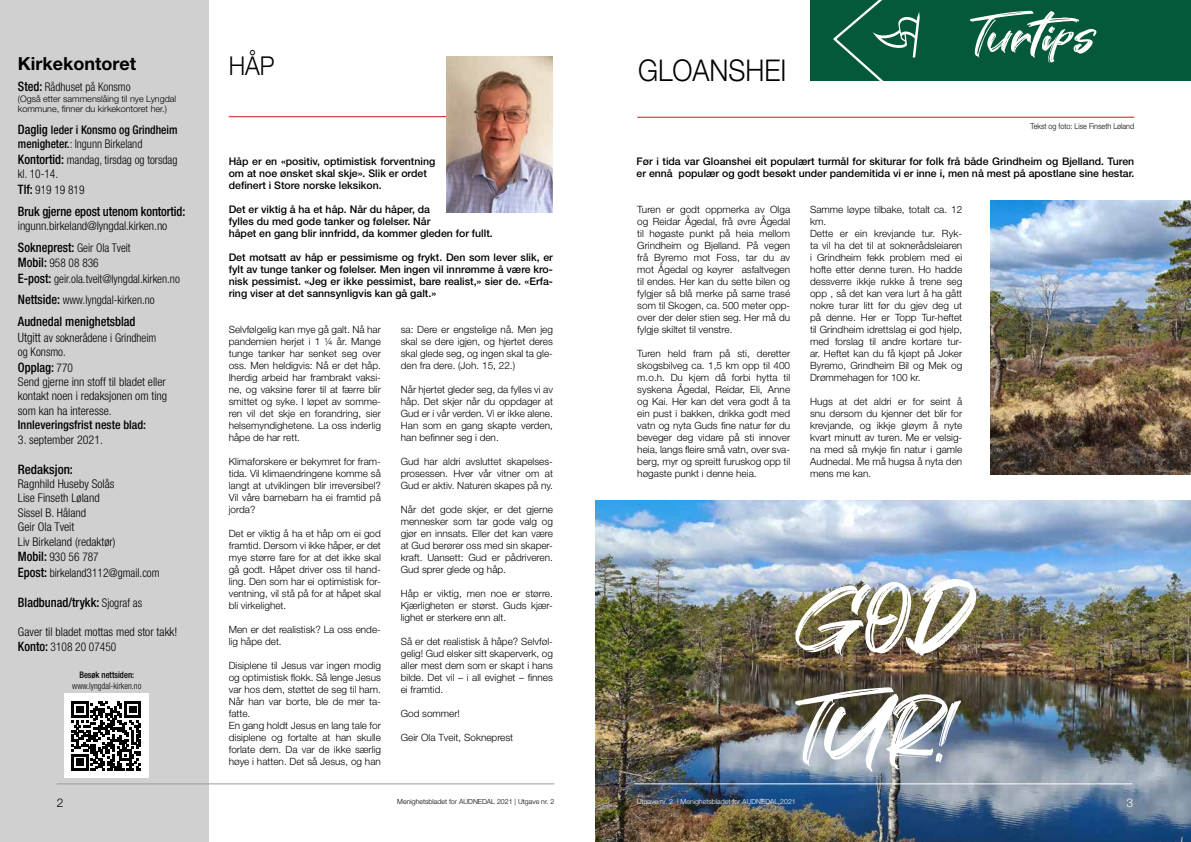
<style>
.page{position:relative;width:1191px;height:842px;background:#fff}
.page>*{position:absolute;margin:0;border:0;box-sizing:border-box;transform-origin:0 0}
.t1{font:93.6px/112.3px "Great Sejagad";color:#fff}
.t2{font:55.5px "Great Sejagad";color:#fff;scale:1.09 1}
.t3{font:300 30px "Helvetica Neue LT Pro";color:#000;scale:.9 1}
.t4{font:300 26px "Helvetica Neue LT Pro";color:#000;scale:.9 1}
.t5{font:700 18px "Helvetica Neue LT Pro";color:#000}
.t6{font:500 condensed 13px "Helvetica Neue LT Pro";color:#000;scale:.95 1}
.t7{font:500 condensed 13px "Helvetica Neue LT Pro";color:#000}
.t8{font:300 condensed 12px/14.4px "Helvetica Neue LT Pro";color:#000}
.t9{font:300 condensed 12px/14.4px "Helvetica Neue LT Pro";color:#000;scale:.95 1}
.t10{font:500 condensed 12px/14.4px "Helvetica Neue LT Pro";color:#000;scale:.95 1}
.t11{font:500 condensed 12px "Helvetica Neue LT Pro";color:#000}
.t12{font:300 12px "Helvetica Neue LT Pro";color:#000}
.t13{font:300 12px "Helvetica Neue LT Pro";color:#fff}
.t14{font:500 10.5px/12px "Helvetica Neue LT Pro";color:#000}
.t15{font:300 10px/12px "Helvetica Neue LT Pro";color:#000;text-align:justify}
.t16{font:300 9px/10.8px "Helvetica Neue LT Pro";color:#000}
.t17{font:300 condensed 9px "Helvetica Neue LT Pro";color:#000;scale:.95 1}
.t18{font:500 condensed 9px "Helvetica Neue LT Pro";color:#000;scale:.95 1}
.t19{font:300 8px "Helvetica Neue LT Pro";color:#000;scale:.9 1}
.t20{font:300 7px "Helvetica Neue LT Pro";color:#000}
.t21{font:300 7px "Helvetica Neue LT Pro";color:#fff}
.s1{font-weight:500;font-size:13px}
.s2{font-size:13px}
.s3{font-weight:300}
.s4{font-weight:300;font-size:12px}
</style>
<div class="page">
<hr style="left:229px;top:116px;width:316px;height:1px;background:#cd1719">
<img style="left:446px;top:57px;width:107px;height:156px">
<div style="left:0;top:0;width:209px;height:842px;background:#d0d0d0"></div>
<hr style="left:637px;top:117px;width:497px;height:1px;background:#cd1719">
<div style="left:810px;top:0;width:381px;height:81px;background:#035938"></div>
<img style="left:595px;top:501px;width:596px;height:341px">
<img style="left:990px;top:201px;width:201px;height:273px">
<hr style="left:634px;top:783px;width:498px;height:1px;background:#fff">
<hr style="left:57px;top:783px;width:497px;height:1px;background:#9d9d9c">
<div style="left:64px;top:694px;width:85px;height:84px;background:#fff"></div>
<svg style="left:71px;top:701px;width:70px;height:70px"></svg>
<svg style="left:833px;top:0;width:51px;height:81px"></svg>
<h3 class="t5" style="left:18px;top:52px;width:120px">Kirkekontoret</h3>
<h3 class="t4" style="left:229px;top:50px;width:53px">HÅP</h3>
<p class="t9" style="left:18px;top:79px;width:120px"><span class="s1">Sted:</span> Rådhuset på Konsmo</p>
<p class="t16" style="left:18px;top:93px;width:160px">(Også etter sammenslåing til nye Lyngdal kommune, finner du kirkekontoret her.)</p>
<p class="t10" style="left:18px;top:122px;width:169px"><span class="s2">Daglig</span> leder i Konsmo og Grindheim menigheter.<span class="s3">: Ingunn Birkeland</span></p>
<p class="t9" style="left:18px;top:152px;width:170px"><span class="s1">Kontortid:</span> mandag, tirsdag og torsdag kl. 10-14.</p>
<p class="t9" style="left:18px;top:182px;width:72px"><span class="s1">Tlf:</span> 919 19 819</p>
<h3 class="t6" style="left:18px;top:203px;width:178px">Bruk gjerne epost utenom kontortid:</h3>
<p class="t8" style="left:18px;top:215px;width:151px;line-height:21.6px">ingunn.birkeland@lyngdal.kirken.no<br><span class="s1">Sokneprest:</span> Geir Ola Tveit</p>
<p class="t9" style="left:18px;top:255px;width:172px;line-height:15.6px"><span class="s1">Mobil:</span> 958 08 836<br><span class="s1">E-post:</span> geir.ola.tveit@lyngdal.kirken.no</p>
<p class="t9" style="left:18px;top:293px;width:145px"><span class="s1">Nettside:</span> www.lyngdal-kirken.no</p>
<h3 class="t6" style="left:18px;top:314px;width:125px">Audnedal menighetsblad</h3>
<p class="t9" style="left:18px;top:330px;width:147px"><span class="s2">Utgitt</span> av soknerådene i Grindheim og Konsmo.</p>
<h3 class="t6" style="left:18px;top:359px;width:59px">Opplag: <span class="s4">770</span></h3>
<p class="t8" style="left:18px;top:374px;width:151px;text-align:justify">Send gjerne inn stoff til bladet eller kontakt noen i redaksjonen om ting som kan ha interesse.</p>
<p class="t11" style="left:18px;top:418px;width:130px">Innleveringsfrist neste blad:</p>
<p class="t8" style="left:18px;top:432px;width:86px">3. september 2021.</p>
<h3 class="t7" style="left:18px;top:461px;width:57px">Redaksjon:</h3>
<p class="t8" style="left:18px;top:476px;width:99px">Ragnhild Huseby Solås<br>Lise Finseth Løland<br>Sissel B. Håland<br>Geir Ola Tveit<br>Liv Birkeland (redaktør)</p>
<p class="t9" style="left:18px;top:549px;width:151px;line-height:15.6px"><span class="s1">Mobil:</span> 930 56 787<br><span class="s1">Epost:</span> birkeland3112@gmail.com</p>
<h3 class="t6" style="left:18px;top:594px;width:132px">Bladbunad/trykk: <span class="s4">Sjograf as</span></h3>
<p class="t8" style="left:18px;top:623px;width:161px;line-height:15.6px">Gaver til bladet mottas med stor takk!<br><span class="s1">Konto:</span> 3108 20 07450</p>
<p class="t18" style="left:79px;top:669px;width:59px">Besøk nettsiden:</p>
<p class="t17" style="left:72px;top:680px;width:74px">www.lyngdal-kirken.no</p>
<p class="t14" style="left:229px;top:155px;width:208px">Håp er en «positiv, optimistisk forventning om at noe ønsket skal skje». Slik er ordet definert i Store norske leksikon.</p>
<p class="t14" style="left:229px;top:203px;width:265px">Det er viktig å ha et håp. Når du håper, da<br>fylles du med gode tanker og følelser. Når<br>håpet en gang blir innfridd, da kommer gleden for fullt.</p>
<p class="t14" style="left:229px;top:251px;width:326px;text-align:justify">Det motsatt av håp er pessimisme og frykt. Den som lever slik, er fylt av tunge tanker og følelser. Men ingen vil innrømme å være kro&shy;nisk pessimist. «Jeg er ikke pessimist, bare realist,» sier de. «Erfa&shy;ring viser at det sannsynligvis kan gå galt.»</p>
<p class="t15" style="left:229px;top:323px;width:154px">Selvfølgelig kan mye gå galt. Nå har pandemien herjet i 1 ¼ år. Mange tunge tanker har senket seg over oss. Men heldigvis: Nå er det håp.<br>Iherdig arbeid har frambrakt vaksi&shy;ne, og vaksine fører til at færre blir smittet og syke. I løpet av somme&shy;ren vil det skje en forandring, sier helsemyndighetene. La oss inderlig håpe de har rett.</p>
<p class="t15" style="left:229px;top:455px;width:154px">Klimaforskere er bekymret for fram&shy;tida. Vil klimaendringene komme så langt at utviklingen blir irreversibel?<br>Vil våre barnebarn ha ei framtid på jorda?</p>
<p class="t15" style="left:229px;top:527px;width:154px">Det er viktig å ha et håp om ei god framtid. Dersom vi ikke håper, er det mye større fare for at det ikke skal gå godt. Håpet driver oss til hand&shy;ling. Den som har ei optimistisk for&shy;ventning, vil stå på for at håpet skal bli virkelighet.</p>
<p class="t15" style="left:229px;top:623px;width:154px">Men er det realistisk? La oss ende&shy;lig håpe det.</p>
<p class="t15" style="left:229px;top:659px;width:154px;text-align:left">Disiplene til Jesus var ingen modig og optimistisk flokk. Så lenge Jesus var hos dem, støttet de seg til ham.<br>Når han var borte, ble de mer ta&shy;fatte.<br>En gang holdt Jesus en lang tale for disiplene og fortalte at han skulle forlate dem. Da var de ikke særlig høye i hatten. Det så Jesus, og han</p>
<p class="t15" style="left:401px;top:323px;width:154px">sa: Dere er engstelige nå. Men jeg skal se dere igjen, og hjertet deres skal glede seg, og ingen skal ta gle&shy;den fra dere. (Joh. 15, 22.)</p>
<p class="t15" style="left:401px;top:383px;width:154px">Når hjertet gleder seg, da fylles vi av håp. Det skjer når du oppdager at Gud er i vår verden. Vi er ikke alene.<br>Han som en gang skapte verden, han befinner seg i den.</p>
<p class="t15" style="left:401px;top:455px;width:154px">Gud har aldri avsluttet skapelses&shy;prosessen. Hver vår vitner om at Gud er aktiv. Naturen skapes på ny.</p>
<p class="t15" style="left:401px;top:503px;width:154px">Når det gode skjer, er det gjerne mennesker som tar gode valg og gjør en innsats. Eller det kan være at Gud berører oss med sin skaper&shy;kraft. Uansett: Gud er pådriveren.<br>Gud sprer glede og håp.</p>
<p class="t15" style="left:401px;top:587px;width:154px">Håp er viktig, men noe er større.<br>Kjærligheten er størst. Guds kjær&shy;lighet er sterkere enn alt.</p>
<p class="t15" style="left:401px;top:635px;width:154px">Så er det realistisk å håpe? Selvføl&shy;gelig! Gud elsker sitt skaperverk, og aller mest dem som er skapt i hans bilde. Det vil – i all evighet – finnes ei framtid.</p>
<p class="t15" style="left:401px;top:707px;width:61px">God sommer!</p>
<p class="t15" style="left:401px;top:731px;width:114px">Geir Ola Tveit, Sokneprest</p>
<h3 class="t3" style="left:638px;top:52px;width:167px">GLOANSHEI</h3>
<h2 class="t2" style="left:970px;top:5px;width:118px">Turtips</h2>
<p class="t19" style="left:1030px;top:121px;width:117px">Tekst og foto: Lise Finseth Løland</p>
<p class="t14" style="left:636px;top:155px;width:499px">Før i tida var Gloanshei eit populært turmål for skiturar for folk frå både Grindheim og Bjelland. Turen er ennå populær og godt besøkt under pandemitida vi er inne i, men nå mest på apostlane sine hestar.</p>
<p class="t15" style="left:637px;top:203px;width:154px">Turen er godt oppmerka av Olga og Reidar Ågedal, frå øvre Ågedal til høgaste punkt på heia mellom Grindheim og Bjelland. På vegen frå Byremo mot Foss, tar du av mot Ågedal og køyrer asfaltvegen til endes. Her kan du sette bilen og fylgjer så blå merke på same trasé som til Skogen, ca. 500 meter opp&shy;over der deler stien seg. Her må du fylgje skiltet til venstre.</p>
<p class="t15" style="left:637px;top:347px;width:154px">Turen held fram på sti, deretter skogsbilveg ca. 1,5 km opp til 400 m.o.h. Du kjem då forbi hytta til syskena Ågedal, Reidar, Eli, Anne og Kai. Her kan det vera godt å ta ein pust i bakken, drikka godt med vatn og nyta Guds fine natur før du beveger deg vidare på sti innover heia, langs fleire små vatn, over sva&shy;berg, myr og spreitt furuskog opp til høgaste punkt i denne heia.</p>
<p class="t15" style="left:810px;top:203px;width:154px;text-align:left">Samme løype tilbake, totalt ca. 12 km.<br>Dette er ein krevjande tur. Ryk&shy;ta vil ha det til at soknerådsleiaren i Grindheim fekk problem med ei hofte etter denne turen. Ho hadde dessverre ikkje rukke å trene seg opp , så det kan vera lurt å ha gått nokre turar litt før du gjev deg ut på denne. Her er Topp Tur-heftet til Grindheim idrettslag ei god hjelp, med forslag til andre kortare tur&shy;ar. Heftet kan du få kjøpt på Joker<br>Byremo, Grindheim Bil og Mek og<br>Drømmehagen for 100 kr.</p>
<p class="t15" style="left:810px;top:395px;width:154px">Hugs at det aldri er for seint å snu dersom du kjenner det blir for krevjande, og ikkje gløym å nyte kvart minutt av turen. Me er velsig&shy;na med så mykje fin natur i gamle Audnedal. Me må hugsa å nyta den mens me kan.</p>
<h1 class="t1" style="left:795px;top:564px;width:178px">GOD<br>TUR!</h1>
<p class="t20" style="left:397px;top:797px;width:159px">Menighetsbladet for AUDNEDAL 2021 | Utgave nr. 2</p>
<p class="t21" style="left:637px;top:797px;width:160px">Utgave nr. 2 | Menighetsbladet for AUDNEDAL 2021</p>
<p class="t12" style="left:57px;top:796px;width:8px">2</p>
<p class="t13" style="left:1126px;top:796px;width:8px">3</p>
</div>
